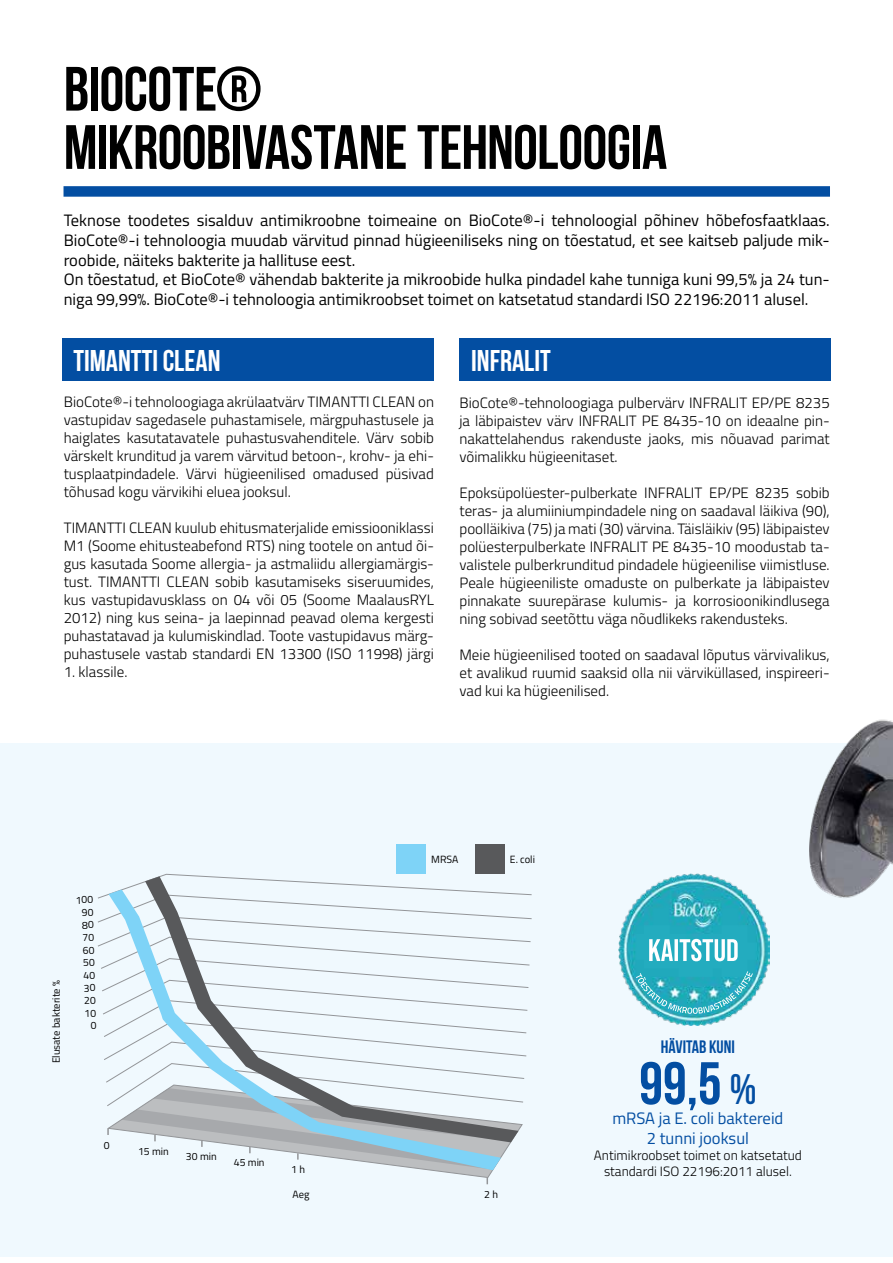
<style>
.page{position:relative;width:893px;height:1263px;background:#fff}
.page>*{position:absolute;margin:0;border:0;box-sizing:border-box;transform-origin:0 0}
.t1{font:700 62.4px/58.2px "Bebas Neue";letter-spacing:-.01em;color:#000}
.t2{font:700 60px "Bebas Neue";color:#034ea2}
.t3{font:700 30px "Bebas Neue";color:#fff}
.t4{font:700 18px "Bebas Neue";color:#034ea2}
.t5{font:16.65px/20px "Titillium";color:#034ea2;text-align:center}
.t6{font:16.5px/19.8px "Titillium";color:#000}
.t7{font:300 15px/18px "Titillium";color:#000;text-align:justify}
.t8{font:300 13.5px/16.2px "Titillium";color:#000;text-align:center}
.t9{font:10.5px/12.6px "Titillium";color:#000;text-align:right}
.s1{font-size:42.6px}
</style>
<div class="page">
<div style="left:64px;top:186px;width:766px;height:11px;background:#034ea2"></div>
<div style="left:0;top:743px;width:893px;height:513px;background:#f0f9fe"></div>
<svg style="left:98px;top:873px;width:434px;height:311px"></svg>
<div style="left:475px;top:844px;width:30px;height:30px;background:#58595b"></div>
<div style="left:396px;top:844px;width:30px;height:30px;background:#7ed3f7"></div>
<div style="left:63px;top:339px;width:371px;height:42px;background:#034ea2"></div>
<div style="left:459px;top:339px;width:372px;height:42px;background:#034ea2"></div>
<img style="left:809px;top:719px;width:84px;height:179px">
<img style="left:618px;top:874px;width:152px;height:151px">
<svg style="left:636px;top:971px;width:117px;height:43px;background:#4bb8c6"></svg>
<svg style="left:649px;top:939px;width:89px;height:22px"></svg>
<h1 class="t1" style="left:64px;top:59px;width:605px">BIOCOTE®<br>MIKROOBIVASTANE TEHNOLOOGIA</h1>
<p class="t6" style="left:64px;top:210px;width:767px">Teknose toodetes sisalduv antimikroobne toimeaine on BioCote®-i tehnoloogial põhinev hõbefosfaatklaas.<br>BioCote®-i tehnoloogia muudab värvitud pinnad hügieeniliseks ning on tõestatud, et see kaitseb paljude mik&shy;roobide, näiteks bakterite ja hallituse eest.<br>On tõestatud, et BioCote® vähendab bakterite ja mikroobide hulka pindadel kahe tunniga kuni 99,5% ja 24 tun&shy;niga 99,99%. BioCote®-i tehnoloogia antimikroobset toimet on katsetatud standardi ISO 22196:2011 alusel.</p>
<h3 class="t3" style="left:73px;top:344px;width:149px">TIMANTTI CLEAN</h3>
<h3 class="t3" style="left:471px;top:344px;width:81px">INFRALIT</h3>
<p class="t7" style="left:64px;top:392px;width:372px">BioCote®-i tehnoloogiaga akrülaatvärv TIMANTTI CLEAN on vastupidav sagedasele puhastamisele, märgpuhastusele ja haiglates kasutatavatele puhastusvahenditele. Värv sobib värskelt krunditud ja varem värvitud betoon-, krohv- ja ehi&shy;tusplaatpindadele. Värvi hügieenilised omadused püsivad tõhusad kogu värvikihi eluea jooksul.</p>
<p class="t7" style="left:64px;top:518px;width:372px">TIMANTTI CLEAN kuulub ehitusmaterjalide emissiooniklassi M1 (Soome ehitusteabefond RTS) ning tootele on antud õi&shy;gus kasutada Soome allergia- ja astmaliidu allergiamärgis&shy;tust. TIMANTTI CLEAN sobib kasutamiseks siseruumides, kus vastupidavusklass on 04 või 05 (Soome MaalausRYL 2012) ning kus seina- ja laepinnad peavad olema kergesti puhastatavad ja kulumiskindlad. Toote vastupidavus märg&shy;puhastusele vastab standardi EN 13300 (ISO 11998) järgi</p>
<p class="t7" style="left:64px;top:662px;width:65px">1. klassile.</p>
<p class="t7" style="left:459px;top:393px;width:372px">BioCote®-tehnoloogiaga pulbervärv INFRALIT EP/PE 8235 ja läbipaistev värv INFRALIT PE 8435-10 on ideaalne pin&shy;nakattelahendus rakenduste jaoks, mis nõuavad parimat võimalikku hügieenitaset.</p>
<p class="t7" style="left:459px;top:483px;width:372px">Epoksüpolüester-pulberkate INFRALIT EP/PE 8235 sobib teras- ja alumiiniumpindadele ning on saadaval läikiva (90), poolläikiva (75) ja mati (30) värvina. Täisläikiv (95) läbipaistev polüesterpulberkate INFRALIT PE 8435-10 moodustab ta&shy;valistele pulberkrunditud pindadele hügieenilise viimistluse.<br>Peale hügieeniliste omaduste on pulberkate ja läbipaistev pinnakate suurepärase kulumis- ja korrosioonikindlusega ning sobivad seetõttu väga nõudlikeks rakendusteks.</p>
<p class="t7" style="left:459px;top:645px;width:372px">Meie hügieenilised tooted on saadaval lõputus värvivalikus, et avalikud ruumid saaksid olla nii värviküllased, inspireeri&shy;vad kui ka hügieenilised.</p>
<p class="t9" style="left:49px;top:1063px;width:85px;rotate:-90deg">Elusate bakterite %</p>
<p class="t9" style="left:75px;top:893px;width:20px;rotate:-1deg">100<br>90<br>80<br>70<br>60<br>50<br>40<br>30<br>20<br>10<br>0</p>
<p class="t9" style="left:104px;top:1138px;width:7px">0</p>
<p class="t9" style="left:138px;top:1144px;width:32px">15 min</p>
<p class="t9" style="left:186px;top:1149px;width:32px">30 min</p>
<p class="t9" style="left:234px;top:1156px;width:32px">45 min</p>
<p class="t9" style="left:291px;top:1163px;width:15px">1h</p>
<p class="t9" style="left:292px;top:1187px;width:18px">Aeg</p>
<p class="t9" style="left:431px;top:853px;width:29px">MRSA</p>
<p class="t9" style="left:510px;top:853px;width:27px">E. coli</p>
<p class="t9" style="left:484px;top:1187px;width:15px">2h</p>
<p class="t4" style="left:661px;top:1037px;width:76px">HÄVITAB KUNI</p>
<h2 class="t2" style="left:639px;top:1050px;width:119px">99,5 <span class="s1">%</span></h2>
<p class="t5" style="left:612px;top:1107px;width:173px">mRSA ja E. coli baktereid<br>2 tunni jooksul</p>
<p class="t8" style="left:594px;top:1147px;width:209px">Antimikroobset toimet on katsetatud standardi ISO 22196:2011 alusel.</p>
</div>
